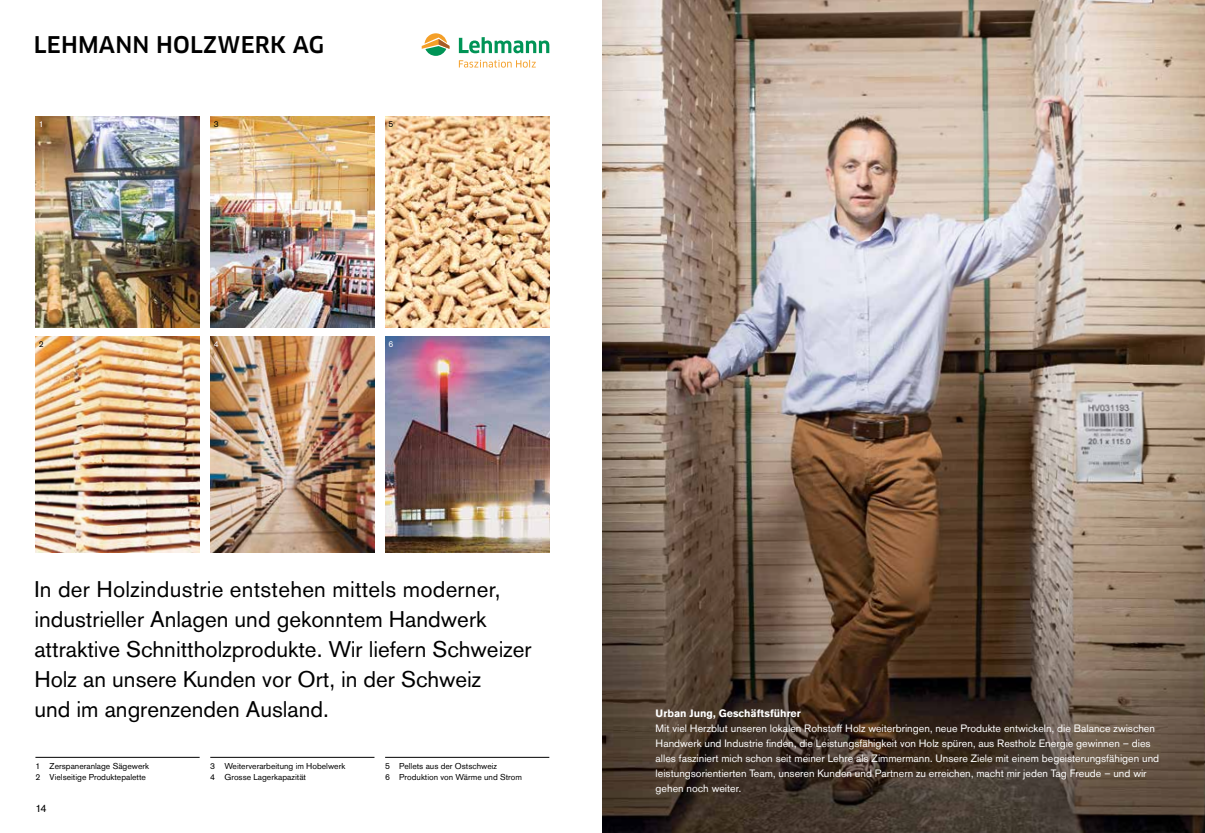
<style>
.page{position:relative;width:1205px;height:833px;background:#fff}
.page>*{position:absolute;margin:0;border:0;box-sizing:border-box;transform-origin:0 0}
.t1{font:22.5px/30px "Akzidenz Grotesk BQ";color:#000}
.t2{font:500 22.5px "Clan OT";letter-spacing:.01em;color:#000}
.t3{font:10.62px/15px "Akzidenz Grotesk BQ";color:#fff}
.t4{font:700 10.62px "Akzidenz Grotesk BQ";color:#fff}
.t5{font:10.62px "Akzidenz Grotesk BQ";color:#000}
.t6{font:8.5px/11.2px "Akzidenz Grotesk BQ";color:#000}
.t7{font:8.5px "Akzidenz Grotesk BQ";color:#fff}
</style>
<div class="page">
<svg style="left:459px;top:37px;width:90px;height:16px"></svg>
<svg style="left:459px;top:60px;width:77px;height:8px"></svg>
<svg style="left:422px;top:33px;width:27px;height:23px"></svg>
<img style="left:602px;top:0;width:603px;height:833px">
<img style="left:35px;top:337px;width:165px;height:215px">
<img style="left:210px;top:117px;width:164px;height:210px">
<img style="left:35px;top:117px;width:165px;height:210px">
<img style="left:210px;top:337px;width:164px;height:215px">
<img style="left:385px;top:117px;width:164px;height:210px">
<img style="left:385px;top:337px;width:164px;height:215px">
<hr style="left:35px;top:757px;width:165px;height:1px;background:#000">
<hr style="left:210px;top:757px;width:164px;height:1px;background:#000">
<hr style="left:385px;top:757px;width:164px;height:1px;background:#000">
<h1 class="t2" style="left:34px;top:32px;width:292px">LEHMANN HOLZWERK AG</h1>
<p class="t6" style="left:214px;top:119px;width:6px">3</p>
<p class="t7" style="left:39px;top:119px;width:6px">1</p>
<p class="t6" style="left:389px;top:119px;width:6px">5</p>
<p class="t6" style="left:39px;top:338px;width:6px">2</p>
<p class="t7" style="left:214px;top:339px;width:6px">4</p>
<p class="t7" style="left:389px;top:339px;width:6px">6</p>
<h1 class="t1" style="left:34px;top:574px;width:499px">In der Holzindustrie entstehen mittels moderner, industrieller Anlagen und gekonntem Handwerk attraktive Schnittholzprodukte. Wir liefern Schweizer Holz an unsere Kunden vor Ort, in der Schweiz<br>und im angrenzenden Ausland.</h1>
<p class="t6" style="left:35px;top:760px;width:115px">1 Zerspaneranlage Sägewerk<br>2 Vielseitige Produktepalette</p>
<p class="t6" style="left:210px;top:760px;width:136px">3 Weiterverarbeitung im Hobelwerk<br>4 Grosse Lagerkapazität</p>
<p class="t6" style="left:385px;top:760px;width:138px">5 Pellets aus der Ostschweiz<br>6 Produktion von Wärme und Strom</p>
<p class="t5" style="left:35px;top:801px;width:13px">14</p>
<p class="t4" style="left:656px;top:707px;width:147px">Urban Jung, Geschäftsführer</p>
<p class="t3" style="left:656px;top:721px;width:505px">Mit viel Herzblut unseren lokalen Rohstoff Holz weiterbringen, neue Produkte entwickeln, die Balance zwischen Handwerk und Industrie finden, die Leistungsfähigkeit von Holz spüren, aus Restholz Energie gewinnen – dies alles fasziniert mich schon seit meiner Lehre als Zimmermann. Unsere Ziele mit einem begeisterungsfähigen und leistungsorientierten Team, unseren Kunden und Partnern zu erreichen, macht mir jeden Tag Freude – und wir gehen noch weiter.</p>
</div>
